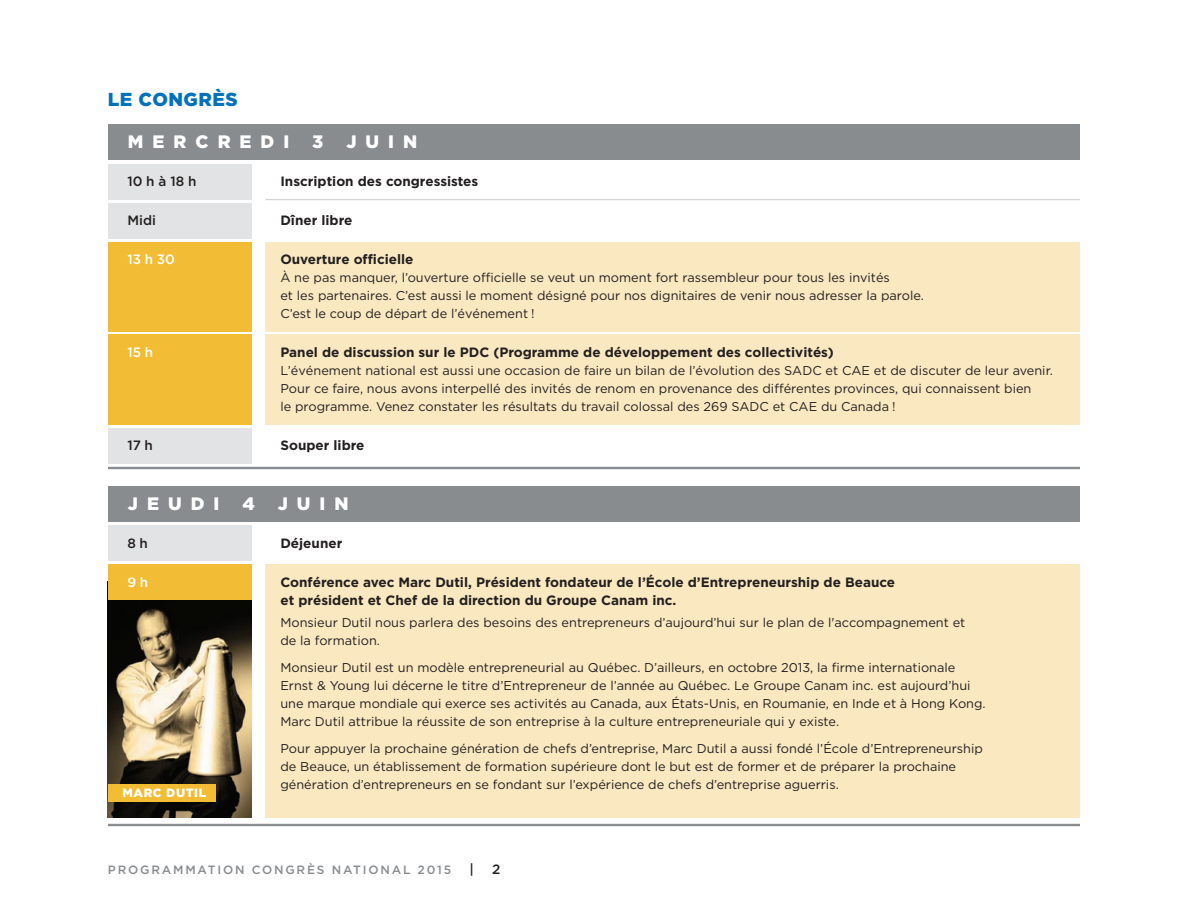
<style>
.page{position:relative;width:1188px;height:918px;background:#fff}
.page>*{position:absolute;margin:0;border:0;box-sizing:border-box;transform-origin:0 0}
.t1{font:900 18.75px "Gotham HTF";letter-spacing:.025em;color:#0072bc}
.t2{font:900 18px "Gotham HTF";letter-spacing:.5em;color:#fff}
.t3{font:700 13.5px/18px "Gotham HTF";color:#231f20}
.t4{font:500 13.5px "Gotham";color:#231f20}
.t5{font:500 13.5px "Gotham";color:#fff}
.t6{font:500 13.5px "Gotham HTF";color:#231f20}
.t7{font:12.75px/18px "Gotham HTF";color:#231f20}
.t8{font:500 12px "Gotham HTF";letter-spacing:.15em;color:#888c8f}
.t9{font:900 12px "Gotham HTF";letter-spacing:.05em;color:#fff}
</style>
<div class="page">
<img style="left:108px;top:600px;width:144px;height:218px">
<hr style="left:108px;top:467px;width:972px;height:2px;background:#888c8f">
<div style="left:108px;top:124px;width:972px;height:36px;background:#888c8f"></div>
<div style="left:108px;top:164px;width:144px;height:36px;background:#e2e3e4"></div>
<div style="left:108px;top:203px;width:144px;height:36px;background:#e2e3e4"></div>
<div style="left:108px;top:242px;width:144px;height:90px;background:#f2bd34"></div>
<div style="left:265px;top:242px;width:815px;height:90px;background:#fae8c0"></div>
<div style="left:108px;top:335px;width:144px;height:90px;background:#f2bd34"></div>
<div style="left:265px;top:335px;width:815px;height:90px;background:#fae8c0"></div>
<div style="left:108px;top:428px;width:144px;height:36px;background:#e2e3e4"></div>
<hr style="left:265px;top:199px;width:815px;height:1px;background:#c8cbcc">
<hr style="left:108px;top:824px;width:972px;height:2px;background:#888c8f">
<div style="left:108px;top:486px;width:972px;height:36px;background:#888c8f"></div>
<div style="left:108px;top:525px;width:144px;height:36px;background:#e2e3e4"></div>
<div style="left:108px;top:564px;width:144px;height:36px;background:#f2bd34"></div>
<div style="left:265px;top:564px;width:815px;height:254px;background:#fae8c0"></div>
<div style="left:108px;top:784px;width:107px;height:18px;background:#f2bd34"></div>
<h1 class="t1" style="left:108px;top:88px;width:131px">LE CONGRÈS</h1>
<h2 class="t2" style="left:128px;top:132px;width:163px">MERCREDI</h2>
<h2 class="t2" style="left:312px;top:132px;width:13px">3</h2>
<h2 class="t2" style="left:346px;top:132px;width:72px">JUIN</h2>
<p class="t4" style="left:127px;top:174px;width:70px">10 h à 18 h</p>
<p class="t3" style="left:280px;top:174px;width:199px">Inscription des congressistes</p>
<p class="t4" style="left:127px;top:213px;width:30px">Midi</p>
<p class="t3" style="left:280px;top:213px;width:73px">Dîner libre</p>
<p class="t5" style="left:127px;top:252px;width:49px">13 h 30</p>
<p class="t3" style="left:280px;top:252px;width:135px">Ouverture officielle</p>
<p class="t7" style="left:280px;top:270px;width:645px">À ne pas manquer, l’ouverture officielle se veut un moment fort rassembleur pour tous les invités<br>et les partenaires. C’est aussi le moment désigné pour nos dignitaires de venir nous adresser la parole.<br>C’est le coup de départ de l’événement !</p>
<p class="t5" style="left:127px;top:345px;width:27px">15 h</p>
<p class="t3" style="left:280px;top:345px;width:555px">Panel de discussion sur le PDC (Programme de développement des collectivités)</p>
<p class="t7" style="left:280px;top:363px;width:774px">L’événement national est aussi une occasion de faire un bilan de l’évolution des SADC et CAE et de discuter de leur avenir.<br>Pour ce faire, nous avons interpellé des invités de renom en provenance des différentes provinces, qui connaissent bien<br>le programme. Venez constater les résultats du travail colossal des 269 SADC et CAE du Canada !</p>
<p class="t4" style="left:127px;top:438px;width:27px">17 h</p>
<p class="t3" style="left:280px;top:438px;width:86px">Souper libre</p>
<h2 class="t2" style="left:128px;top:493px;width:93px">JEUDI</h2>
<h2 class="t2" style="left:242px;top:493px;width:14px">4</h2>
<h2 class="t2" style="left:278px;top:493px;width:72px">JUIN</h2>
<p class="t4" style="left:127px;top:535px;width:22px">8 h</p>
<p class="t3" style="left:280px;top:535px;width:63px">Déjeuner</p>
<p class="t5" style="left:127px;top:574px;width:22px">9 h</p>
<p class="t3" style="left:280px;top:574px;width:616px">Conférence avec Marc Dutil, Président fondateur de l’École d’Entrepreneurship de Beauce et président et Chef de la direction du Groupe Canam inc.</p>
<p class="t7" style="left:280px;top:615px;width:687px">Monsieur Dutil nous parlera des besoins des entrepreneurs d’aujourd’hui sur le plan de l'accompagnement et de la formation.</p>
<p class="t7" style="left:280px;top:660px;width:707px">Monsieur Dutil est un modèle entrepreneurial au Québec. D’ailleurs, en octobre 2013, la firme internationale Ernst &amp; Young lui décerne le titre d’Entrepreneur de l’année au Québec. Le Groupe Canam inc. est aujourd’hui une marque mondiale qui exerce ses activités au Canada, aux États-Unis, en Roumanie, en Inde et à Hong Kong.<br>Marc Dutil attribue la réussite de son entreprise à la culture entrepreneuriale qui y existe.</p>
<p class="t7" style="left:280px;top:741px;width:704px">Pour appuyer la prochaine génération de chefs d’entreprise, Marc Dutil a aussi fondé l’École d’Entrepreneurship de Beauce, un établissement de formation supérieure dont le but est de former et de préparer la prochaine génération d’entrepreneurs en se fondant sur l’expérience de chefs d’entreprise aguerris.</p>
<p class="t9" style="left:123px;top:786px;width:85px">MARC DUTIL</p>
<p class="t8" style="left:108px;top:865px;width:345px">PROGRAMMATION CONGRÈS NATIONAL 2015</p>
<p class="t6" style="left:470px;top:864px;width:6px">|</p>
<p class="t6" style="left:492px;top:864px;width:10px">2</p>
</div>
